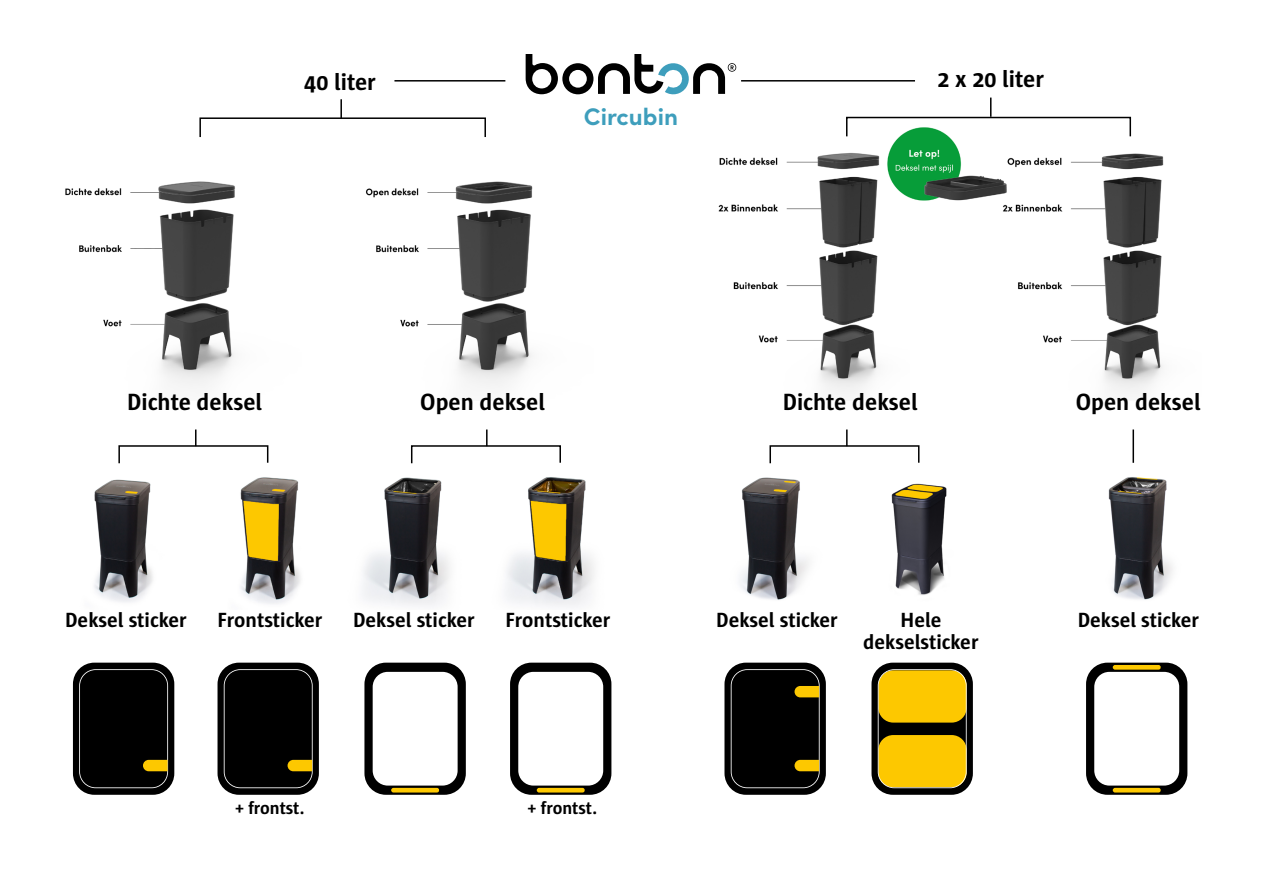
<style>
.page{position:relative;width:1263px;height:893px;background:#fff}
.page>*{position:absolute;margin:0;border:0;box-sizing:border-box;transform-origin:0 0}
.t1{font:700 24px "Sun";color:#000}
.t2{font:700 24px "Sofia Pro";color:#3e9ebc}
.t3{font:700 21px/22.5px "Sun";color:#000;text-align:center}
.t4{font:700 18px "Sun";color:#000}
</style>
<div class="page">
<img style="left:718px;top:116px;width:191px;height:278px">
<img style="left:989px;top:97px;width:175px;height:338px">
<img style="left:65px;top:181px;width:170px;height:206px">
<img style="left:366px;top:181px;width:167px;height:206px">
<svg style="left:526px;top:54px;width:210px;height:41px"></svg>
<div style="left:846px;top:117px;width:285px;height:20px;border:2px solid #000"></div>
<div style="left:199px;top:117px;width:287px;height:21px;border:2px solid #000"></div>
<svg style="left:118px;top:429px;width:151px;height:35px"></svg>
<svg style="left:411px;top:429px;width:150px;height:35px"></svg>
<svg style="left:340px;top:99px;width:2px;height:19px"></svg>
<svg style="left:990px;top:98px;width:1px;height:19px"></svg>
<hr style="left:741px;top:80px;width:174px;height:2px;background:#000">
<hr style="left:394px;top:80px;width:111px;height:2px;background:#000">
<svg style="left:769px;top:429px;width:151px;height:35px"></svg>
<hr style="left:1132px;top:429px;width:2px;height:34px;background:#000">
<img style="left:94px;top:479px;width:59px;height:123px">
<img style="left:740px;top:477px;width:69px;height:123px">
<img style="left:240px;top:477px;width:61px;height:127px">
<img style="left:891px;top:483px;width:56px;height:112px">
<svg style="left:362px;top:477px;width:88px;height:128px"></svg>
<img style="left:1108px;top:477px;width:65px;height:123px">
<svg style="left:506px;top:477px;width:88px;height:129px"></svg>
<svg style="left:1086px;top:663px;width:101px;height:132px"></svg>
<svg style="left:364px;top:663px;width:102px;height:132px"></svg>
<svg style="left:510px;top:663px;width:101px;height:132px"></svg>
<div style="left:73px;top:663px;width:101px;height:132px;background:#000;border-radius:21px"></div>
<svg style="left:79px;top:669px;width:89px;height:119px"></svg>
<div style="left:217px;top:663px;width:102px;height:132px;background:#000;border-radius:21px"></div>
<svg style="left:224px;top:669px;width:89px;height:119px"></svg>
<div style="left:724px;top:663px;width:102px;height:132px;background:#000;border-radius:21px"></div>
<svg style="left:731px;top:669px;width:89px;height:119px"></svg>
<div style="left:871px;top:663px;width:102px;height:132px;background:#000;border-radius:21px"></div>
<svg style="left:878px;top:669px;width:89px;height:119px;background:#d7ab06"></svg>
<img style="left:886px;top:124px;width:121px;height:78px">
<p class="t1" style="left:304px;top:69px;width:73px">40 liter</p>
<p class="t2" style="left:584px;top:98px;width:96px">Circubin</p>
<p class="t1" style="left:937px;top:65px;width:108px">2 x 20 liter</p>
<p class="t1" style="left:127px;top:388px;width:136px">Dichte deksel</p>
<p class="t1" style="left:420px;top:388px;width:126px">Open deksel</p>
<p class="t1" style="left:783px;top:388px;width:136px">Dichte deksel</p>
<p class="t1" style="left:1076px;top:388px;width:126px">Open deksel</p>
<p class="t3" style="left:65px;top:608px;width:123px">Deksel sticker</p>
<p class="t3" style="left:353px;top:608px;width:123px">Deksel sticker</p>
<p class="t3" style="left:505px;top:608px;width:106px">Frontsticker</p>
<p class="t3" style="left:716px;top:608px;width:123px">Deksel sticker</p>
<p class="t3" style="left:1078px;top:608px;width:123px">Deksel sticker</p>
<p class="t3" style="left:217px;top:608px;width:106px">Frontsticker</p>
<p class="t3" style="left:863px;top:608px;width:117px">Hele dekselsticker</p>
<p class="t4" style="left:235px;top:798px;width:71px">+ frontst.</p>
<p class="t4" style="left:527px;top:797px;width:71px">+ frontst.</p>
</div>
